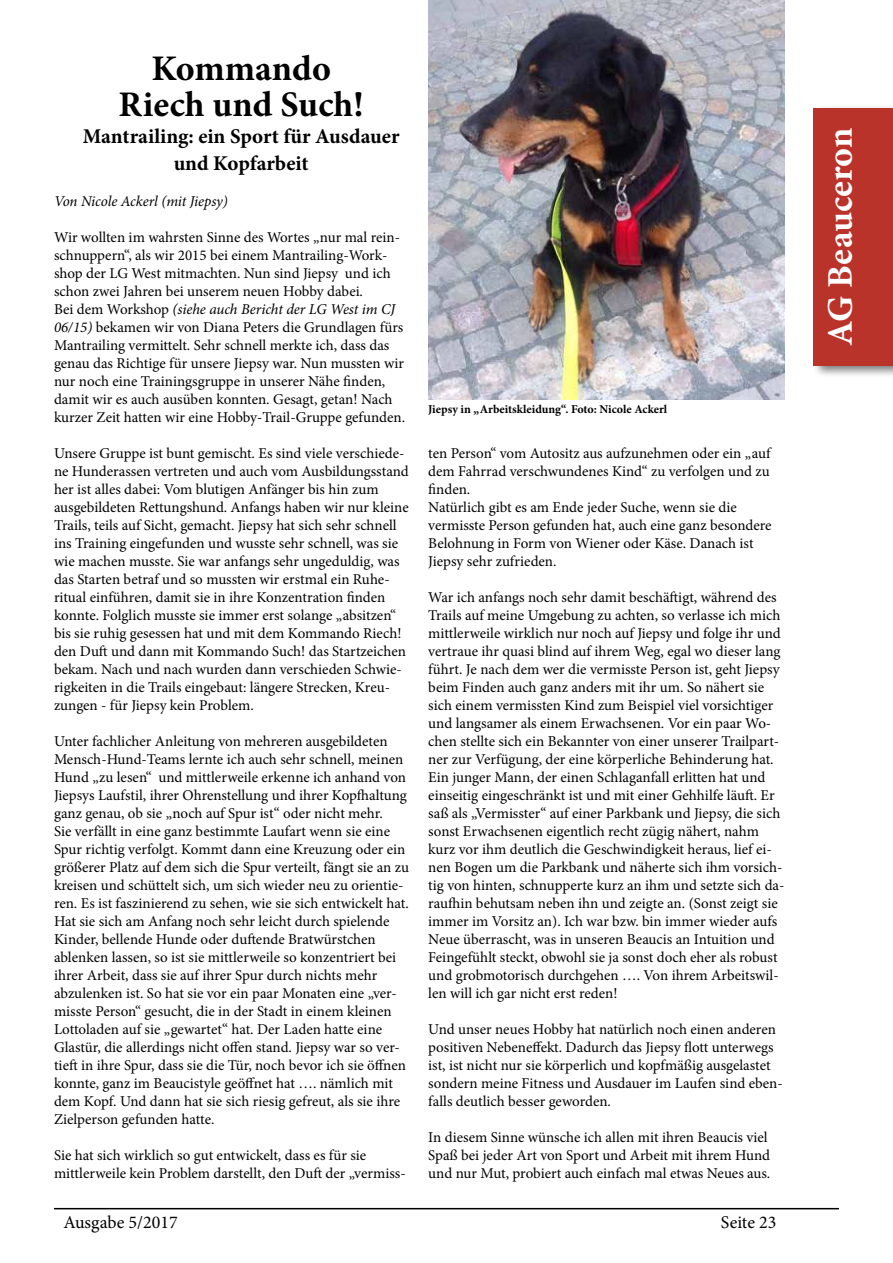
<style>
.page{position:relative;width:893px;height:1263px;background:#fff}
.page>*{position:absolute;margin:0;border:0;box-sizing:border-box;transform-origin:0 0}
.t1{font:700 36px/36px "Minion Pro";color:#000;text-align:center}
.t2{font:700 36px "Minion Pro";letter-spacing:-.005em;color:#fff}
.t3{font:700 21px/27px "Minion Pro";color:#000;text-align:center}
.t4{font:18px "Minion Pro";color:#000}
.t5{font:15px/18px "Minion Pro";color:#000}
.t6{font:italic 15px "Minion Pro";letter-spacing:-.01em;color:#000}
.t7{font:700 12px "Minion Pro";color:#000}
.s1{font-style:italic}
</style>
<div class="page">
<hr style="left:54px;top:1208px;width:785px;height:1px;background:#000">
<div style="left:812px;top:105px;width:81px;height:273px;background:#000;opacity:.51"></div>
<div style="left:813px;top:108px;width:80px;height:258px;background:#ba332b"></div>
<img style="left:428px;top:0;width:356px;height:400px">
<h1 class="t1" style="left:119px;top:50px;width:247px">Kommando<br>Riech und Such!</h1>
<h2 class="t3" style="left:83px;top:123px;width:318px">Mantrailing: ein Sport für Ausdauer und Kopfarbeit</h2>
<p class="t6" style="left:54px;top:191px;width:175px">Von Nicole Ackerl (mit Jiepsy)</p>
<p class="t5" style="left:54px;top:228px;width:353px">Wir wollten im wahrsten Sinne des Wortes „nur mal rein&shy;schnuppern“, als wir 2015 bei einem Mantrailing-Work&shy;shop der LG West mitmachten. Nun sind Jiepsy und ich schon zwei Jahren bei unserem neuen Hobby dabei.<br>Bei dem Workshop <span class="s1">(siehe auch Bericht der LG West im CJ 06/15)</span> bekamen wir von Diana Peters die Grundlagen fürs Mantrailing vermittelt. Sehr schnell merkte ich, dass das genau das Richtige für unsere Jiepsy war. Nun mussten wir nur noch eine Trainingsgruppe in unserer Nähe finden, damit wir es auch ausüben konnten. Gesagt, getan! Nach kurzer Zeit hatten wir eine Hobby-Trail-Gruppe gefunden.</p>
<p class="t5" style="left:54px;top:444px;width:356px">Unsere Gruppe ist bunt gemischt. Es sind viele verschiede&shy;ne Hunderassen vertreten und auch vom Ausbildungsstand her ist alles dabei: Vom blutigen Anfänger bis hin zum ausgebildeten Rettungshund. Anfangs haben wir nur kleine Trails, teils auf Sicht, gemacht. Jiepsy hat sich sehr schnell ins Training eingefunden und wusste sehr schnell, was sie wie machen musste. Sie war anfangs sehr ungeduldig, was das Starten betraf und so mussten wir erstmal ein Ruhe&shy;ritual einführen, damit sie in ihre Konzentration finden konnte. Folglich musste sie immer erst solange „absitzen“ bis sie ruhig gesessen hat und mit dem Kommando Riech! den Duft und dann mit Kommando Such! das Startzeichen bekam. Nach und nach wurden dann verschieden Schwie&shy;rigkeiten in die Trails eingebaut: längere Strecken, Kreu&shy;zungen - für Jiepsy kein Problem.</p>
<p class="t5" style="left:54px;top:732px;width:357px">Unter fachlicher Anleitung von mehreren ausgebildeten Mensch-Hund-Teams lernte ich auch sehr schnell, meinen Hund „zu lesen“ und mittlerweile erkenne ich anhand von Jiepsys Laufstil, ihrer Ohrenstellung und ihrer Kopfhaltung ganz genau, ob sie „noch auf Spur ist“ oder nicht mehr.<br>Sie verfällt in eine ganz bestimmte Laufart wenn sie eine Spur richtig verfolgt. Kommt dann eine Kreuzung oder ein größerer Platz auf dem sich die Spur verteilt, fängt sie an zu kreisen und schüttelt sich, um sich wieder neu zu orientie&shy;ren. Es ist faszinierend zu sehen, wie sie sich entwickelt hat.<br>Hat sie sich am Anfang noch sehr leicht durch spielende Kinder, bellende Hunde oder duftende Bratwürstchen ablenken lassen, so ist sie mittlerweile so konzentriert bei ihrer Arbeit, dass sie auf ihrer Spur durch nichts mehr abzulenken ist. So hat sie vor ein paar Monaten eine „ver&shy;misste Person“ gesucht, die in der Stadt in einem kleinen Lottoladen auf sie „gewartet“ hat. Der Laden hatte eine Glastür, die allerdings nicht offen stand. Jiepsy war so ver&shy;tieft in ihre Spur, dass sie die Tür, noch bevor ich sie öffnen konnte, ganz im Beaucistyle geöffnet hat …. nämlich mit dem Kopf. Und dann hat sie sich riesig gefreut, als sie ihre Zielperson gefunden hatte.</p>
<p class="t5" style="left:54px;top:1146px;width:353px">Sie hat sich wirklich so gut entwickelt, dass es für sie mittlerweile kein Problem darstellt, den Duft der „vermiss-</p>
<p class="t7" style="left:428px;top:400px;width:240px">Jiepsy in „Arbeitskleidung“. Foto: Nicole Ackerl</p>
<p class="t5" style="left:428px;top:444px;width:345px">ten Person“ vom Autositz aus aufzunehmen oder ein „auf dem Fahrrad verschwundenes Kind“ zu verfolgen und zu finden.<br>Natürlich gibt es am Ende jeder Suche, wenn sie die vermisste Person gefunden hat, auch eine ganz besondere Belohnung in Form von Wiener oder Käse. Danach ist Jiepsy sehr zufrieden.</p>
<p class="t5" style="left:428px;top:588px;width:358px">War ich anfangs noch sehr damit beschäftigt, während des Trails auf meine Umgebung zu achten, so verlasse ich mich mittlerweile wirklich nur noch auf Jiepsy und folge ihr und vertraue ihr quasi blind auf ihrem Weg, egal wo dieser lang führt. Je nach dem wer die vermisste Person ist, geht Jiepsy beim Finden auch ganz anders mit ihr um. So nähert sie sich einem vermissten Kind zum Beispiel viel vorsichtiger und langsamer als einem Erwachsenen. Vor ein paar Wo&shy;chen stellte sich ein Bekannter von einer unserer Trailpart&shy;ner zur Verfügung, der eine körperliche Behinderung hat.<br>Ein junger Mann, der einen Schlaganfall erlitten hat und einseitig eingeschränkt ist und mit einer Gehhilfe läuft. Er saß als „Vermisster“ auf einer Parkbank und Jiepsy, die sich sonst Erwachsenen eigentlich recht zügig nähert, nahm kurz vor ihm deutlich die Geschwindigkeit heraus, lief ei&shy;nen Bogen um die Parkbank und näherte sich ihm vorsich&shy;tig von hinten, schnupperte kurz an ihm und setzte sich da&shy;raufhin behutsam neben ihn und zeigte an. (Sonst zeigt sie immer im Vorsitz an). Ich war bzw. bin immer wieder aufs Neue überrascht, was in unseren Beaucis an Intuition und Feingefühlt steckt, obwohl sie ja sonst doch eher als robust und grobmotorisch durchgehen …. Von ihrem Arbeitswil&shy;len will ich gar nicht erst reden!</p>
<p class="t5" style="left:428px;top:1020px;width:356px">Und unser neues Hobby hat natürlich noch einen anderen positiven Nebeneffekt. Dadurch das Jiepsy flott unterwegs ist, ist nicht nur sie körperlich und kopfmäßig ausgelastet sondern meine Fitness und Ausdauer im Laufen sind eben&shy;falls deutlich besser geworden.</p>
<p class="t5" style="left:428px;top:1128px;width:344px">In diesem Sinne wünsche ich allen mit ihren Beaucis viel<br>Spaß bei jeder Art von Sport und Arbeit mit ihrem Hund und nur Mut, probiert auch einfach mal etwas Neues aus.</p>
<p class="t4" style="left:63px;top:1210px;width:116px">Ausgabe 5/2017</p>
<p class="t4" style="left:721px;top:1210px;width:57px">Seite 23</p>
<h1 class="t2" style="left:815px;top:346px;width:220px;rotate:-90deg">AG Beauceron</h1>
</div>
